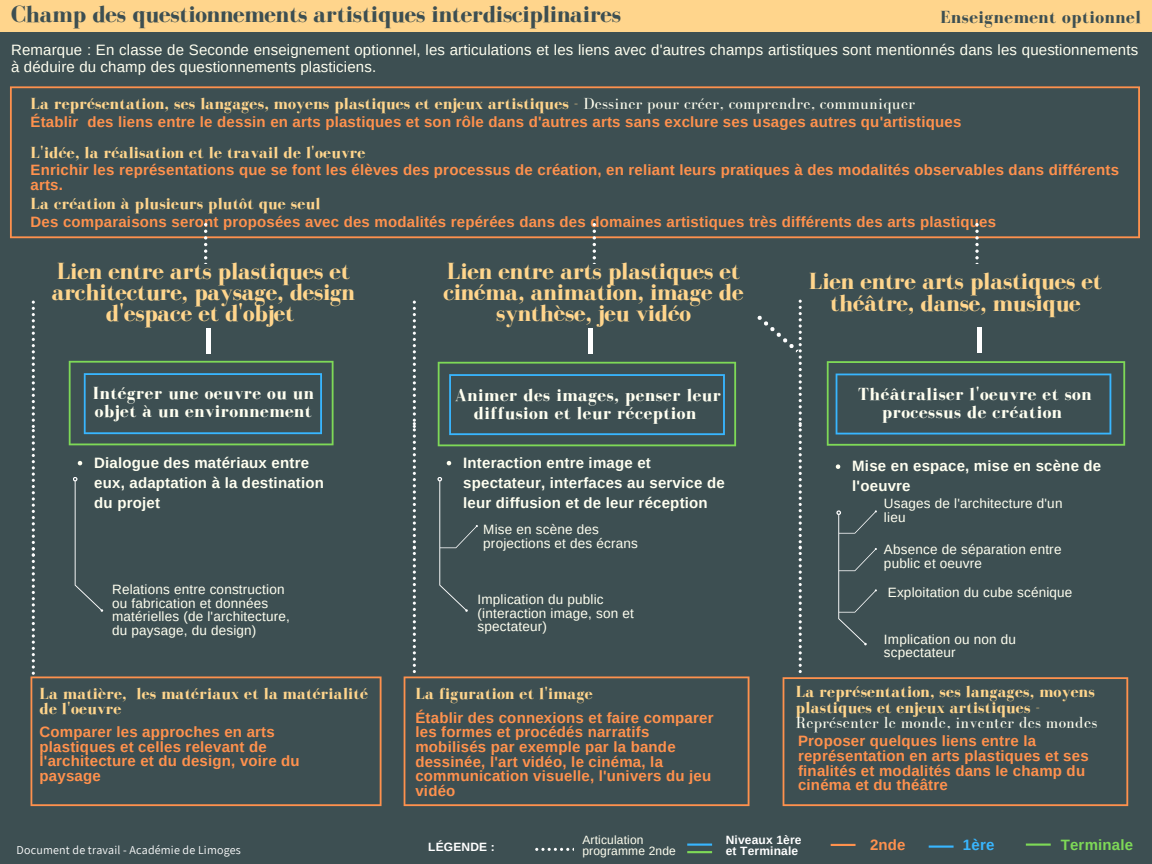
<style>
.page{position:relative;width:1152px;height:864px;background:#3d4f52}
.page>*{position:absolute;margin:0;border:0;box-sizing:border-box;transform-origin:0 0}
.t1{font:700 24px/21.3px "Bodoni FLF";letter-spacing:-.01em;color:#ffd58c;text-align:center}
.t2{font:700 24px "Bodoni FLF";letter-spacing:-.01em;color:#3d4f52}
.t3{font:700 18px/18px "Bodoni FLF";letter-spacing:.03em;color:#fffff0;text-align:center}
.t4{font:700 18px "Bodoni FLF";letter-spacing:.03em;color:#3d4f52}
.t5{font:700 16.5px/15.8px "Bodoni FLF";letter-spacing:.015em;color:#ffd58c}
.t6{font:16.5px "Bodoni FLF";letter-spacing:.015em;color:#fffff0}
.t7{font:700 15px/14.7px "Arimo";letter-spacing:.015em;color:#ff914d}
.t8{font:15px/16.8px "Arimo";letter-spacing:.01em;color:#fffff0}
.t9{font:700 15px/20.2px "Arimo";letter-spacing:.015em;color:#fffff0}
.t10{font:700 15px "Arimo";letter-spacing:.015em;color:#7ed957}
.t11{font:700 15px "Arimo";color:#38b6ff}
.t12{font:13.5px/13.5px "Arimo";letter-spacing:.015em;color:#fffff0}
.t13{font:12px "Assistant";letter-spacing:.015em;color:#fff}
.t14{font:700 12px "Arimo";letter-spacing:.015em;color:#fff}
.t15{font:12px/11.2px "Arimo";letter-spacing:.015em;color:#fffff0}
.s1{font-weight:400;color:#fffff0}
</style>
<div class="page">
<div style="left:0;top:0;width:1152px;height:32px;background:#ffd58c"></div>
<svg style="left:10px;top:86px;width:1130px;height:152px"></svg>
<div style="left:588px;top:328px;width:5px;height:26px;background:#fff"></div>
<svg style="left:73px;top:477px;width:30px;height:135px"></svg>
<svg style="left:447px;top:461px;width:4px;height:4px"></svg>
<svg style="left:837px;top:510px;width:39px;height:135px"></svg>
<svg style="left:831px;top:844px;width:25px;height:2px"></svg>
<svg style="left:1026px;top:844px;width:25px;height:2px"></svg>
<svg style="left:929px;top:846px;width:25px;height:2px"></svg>
<svg style="left:687px;top:844px;width:25px;height:9px"></svg>
<div style="left:977px;top:327px;width:5px;height:26px;background:#fff"></div>
<svg style="left:438px;top:477px;width:39px;height:135px"></svg>
<svg style="left:31px;top:676px;width:351px;height:130px"></svg>
<svg style="left:404px;top:676px;width:345px;height:130px"></svg>
<svg style="left:783px;top:677px;width:345px;height:129px"></svg>
<svg style="left:32px;top:301px;width:3px;height:374px"></svg>
<svg style="left:413px;top:301px;width:3px;height:372px"></svg>
<svg style="left:757px;top:300px;width:45px;height:373px"></svg>
<svg style="left:836px;top:464px;width:4px;height:5px"></svg>
<svg style="left:78px;top:461px;width:4px;height:4px"></svg>
<svg style="left:975px;top:223px;width:4px;height:41px"></svg>
<svg style="left:827px;top:361px;width:298px;height:85px"></svg>
<svg style="left:204px;top:223px;width:3px;height:41px"></svg>
<svg style="left:69px;top:328px;width:265px;height:117px"></svg>
<svg style="left:593px;top:223px;width:3px;height:41px"></svg>
<svg style="left:438px;top:361px;width:298px;height:85px"></svg>
<svg style="left:535px;top:848px;width:39px;height:3px"></svg>
<h1 class="t2" style="left:11px;top:1px;width:612px">Champ des questionnements artistiques interdisciplinaires</h1>
<p class="t4" style="left:940px;top:7px;width:202px">Enseignement optionnel</p>
<p class="t8" style="left:11px;top:42px;width:1129px">Remarque : En classe de Seconde enseignement optionnel, les articulations et les liens avec d'autres champs artistiques sont mentionnés dans les questionnements à déduire du champ des questionnements plasticiens.</p>
<p class="t5" style="left:31px;top:96px;width:886px">La représentation, ses langages, moyens plastiques et enjeux artistiques - <span class="s1">Dessiner pour créer, comprendre, communiquer</span></p>
<p class="t7" style="left:31px;top:114px;width:932px">Établir des liens entre le dessin en arts plastiques et son rôle dans d'autres arts sans exclure ses usages autres qu'artistiques</p>
<p class="t5" style="left:31px;top:144px;width:336px">L'idée, la réalisation et le travail de l'oeuvre</p>
<p class="t7" style="left:31px;top:163px;width:1090px">Enrichir les représentations que se font les élèves des processus de création, en reliant leurs pratiques à des modalités observables dans différents arts.</p>
<p class="t5" style="left:31px;top:195px;width:291px">La création à plusieurs plutôt que seul</p>
<p class="t7" style="left:31px;top:214px;width:967px">Des comparaisons seront proposées avec des modalités repérées dans des domaines artistiques très différents des arts plastiques</p>
<h1 class="t1" style="left:52px;top:260px;width:305px">Lien entre arts plastiques et architecture, paysage, design d'espace et d'objet</h1>
<h1 class="t1" style="left:443px;top:260px;width:302px">Lien entre arts plastiques et cinéma, animation, image de synthèse, jeu vidéo</h1>
<h1 class="t1" style="left:809px;top:271px;width:295px">Lien entre arts plastiques et théâtre, danse, musique</h1>
<p class="t3" style="left:93px;top:384px;width:222px;text-align:left">Intégrer une oeuvre ou un objet à un environnement</p>
<p class="t9" style="left:94px;top:452px;width:231px">Dialogue des matériaux entre eux, adaptation à la destination du projet</p>
<p class="t12" style="left:112px;top:583px;width:179px">Relations entre construction ou fabrication et données matérielles (de l'architecture, du paysage, du design)</p>
<p class="t5" style="left:40px;top:685px;width:330px">La matière, les matériaux et la matérialité de l'oeuvre</p>
<p class="t7" style="left:40px;top:724px;width:262px">Comparer les approches en arts plastiques et celles relevant de l'architecture et du design, voire du paysage</p>
<p class="t13" style="left:17px;top:842px;width:226px">Document de travail - Académie de Limoges</p>
<p class="t3" style="left:455px;top:386px;width:268px">Animer des images, penser leur diffusion et leur réception</p>
<p class="t3" style="left:858px;top:385px;width:235px">Théâtraliser l'oeuvre et son processus de création</p>
<p class="t9" style="left:463px;top:452px;width:263px">Interaction entre image et spectateur, interfaces au service de leur diffusion et de leur réception</p>
<p class="t9" style="left:852px;top:456px;width:251px">Mise en espace, mise en scène de l'oeuvre</p>
<p class="t12" style="left:884px;top:497px;width:180px">Usages de l'architecture d'un lieu</p>
<p class="t12" style="left:884px;top:543px;width:179px">Absence de séparation entre public et oeuvre</p>
<p class="t12" style="left:483px;top:523px;width:156px">Mise en scène des projections et des écrans</p>
<p class="t12" style="left:478px;top:593px;width:158px">Implication du public (interaction image, son et spectateur)</p>
<p class="t5" style="left:415px;top:685px;width:179px">La figuration et l'image</p>
<p class="t7" style="left:415px;top:710px;width:300px">Établir des connexions et faire comparer les formes et procédés narratifs mobilisés par exemple par la bande dessinée, l'art vidéo, le cinéma, la communication visuelle, l'univers du jeu vidéo</p>
<p class="t12" style="left:888px;top:586px;width:186px">Exploitation du cube scénique</p>
<p class="t12" style="left:884px;top:632px;width:134px">Implication ou non du scpectateur</p>
<p class="t5" style="left:796px;top:684px;width:300px">La représentation, ses langages, moyens plastiques et enjeux artistiques -</p>
<p class="t6" style="left:796px;top:714px;width:303px">Représenter le monde, inventer des mondes</p>
<p class="t7" style="left:798px;top:734px;width:292px">Proposer quelques liens entre la représentation en arts plastiques et ses finalités et modalités dans le champ du cinéma et du théâtre</p>
<p class="t14" style="left:726px;top:833px;width:77px">Niveaux 1ère</p>
<p class="t15" style="left:582px;top:834px;width:95px">Articulation programme 2nde</p>
<p class="t14" style="left:428px;top:840px;width:68px">LÉGENDE :</p>
<p class="t14" style="left:726px;top:844px;width:74px">et Terminale</p>
<p class="t7" style="left:870px;top:837px;width:37px">2nde</p>
<p class="t11" style="left:963px;top:836px;width:33px">1ère</p>
<p class="t10" style="left:1061px;top:836px;width:74px">Terminale</p>
</div>
